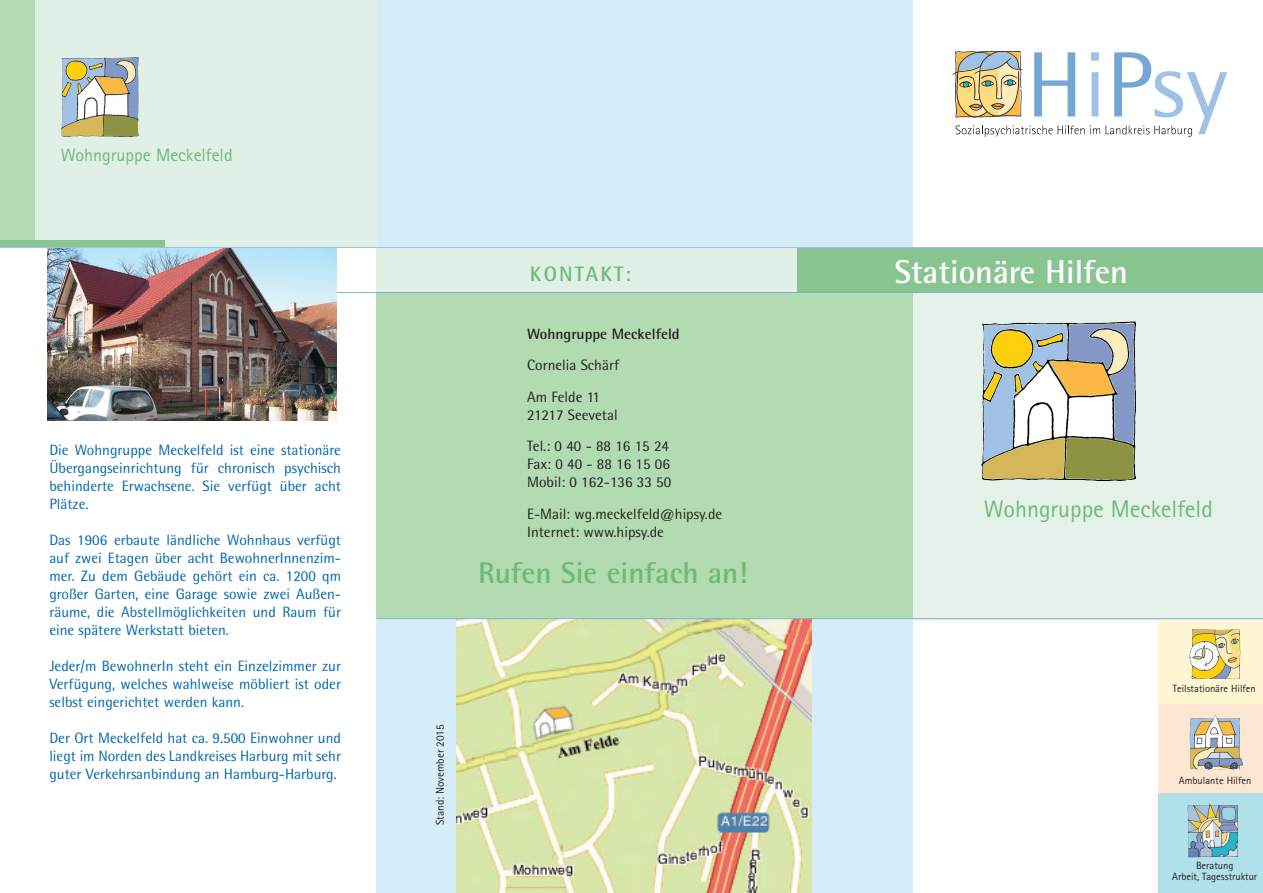
<style>
.page{position:relative;width:1263px;height:893px;background:#fff}
.page>*{position:absolute;margin:0;border:0;box-sizing:border-box;transform-origin:0 0}
.t1{font:700 33px "Rotis Semi Sans";color:#fff}
.t2{font:700 30px "Rotis Semi Sans";color:#6dba79}
.t3{font:24px "Rotis Sans Serif";color:#6dba79}
.t4{font:700 21px "Rotis Semi Sans";letter-spacing:.1em;color:#6dba79}
.t5{font:18px "Rotis Sans Serif";color:#6dba79}
.t6{font:15px/18px "Rotis Semi Sans";color:#0067aa;text-align:justify}
.t7{font:15px/31.5px "Rotis Semi Sans";color:#231f20}
.t8{font:700 15px "Rotis Semi Sans";color:#231f20}
.t9{font:11.25px "Rotis Sans Serif";color:#231f20}
.t10{font:10.5px/10.5px "Rotis Sans Serif";color:#231f20;text-align:center}
</style>
<div class="page">
<div style="left:376px;top:0;width:537px;height:893px;background:#d6ecf9"></div>
<div style="left:377px;top:291px;width:886px;height:328px;background:#e4f2e9"></div>
<div style="left:0;top:0;width:376px;height:247px;background:#e0f0e6"></div>
<div style="left:377px;top:292px;width:536px;height:327px;background:#b3dbb1"></div>
<div style="left:0;top:0;width:35px;height:241px;background:#b3dbb1"></div>
<img style="left:456px;top:619px;width:356px;height:274px">
<div style="left:797px;top:247px;width:466px;height:46px;background:#89c591"></div>
<div style="left:0;top:241px;width:164px;height:6px;background:#89c591"></div>
<div style="left:376px;top:248px;width:421px;height:44px;background:#e0f0e6"></div>
<img style="left:48px;top:248px;width:289px;height:173px">
<img style="left:981px;top:321px;width:155px;height:160px">
<img style="left:61px;top:57px;width:78px;height:80px">
<div style="left:1159px;top:792px;width:104px;height:101px;background:#b0e0e9"></div>
<div style="left:1159px;top:699px;width:104px;height:94px;background:#fee6d3"></div>
<div style="left:1159px;top:618px;width:104px;height:86px;background:#fef5d2"></div>
<img style="left:1189px;top:715px;width:54px;height:55px">
<img style="left:1189px;top:629px;width:51px;height:50px">
<img style="left:1187px;top:803px;width:51px;height:54px">
<hr style="left:337px;top:292px;width:926px;height:1px;background:#80b4dc">
<hr style="left:376px;top:618px;width:887px;height:1px;background:#80b4dc">
<hr style="left:0;top:247px;width:1263px;height:1px;background:#9ec1e6">
<img style="left:952px;top:51px;width:21px;height:67px">
<svg style="left:956px;top:52px;width:128px;height:85px"></svg>
<svg style="left:1090px;top:52px;width:137px;height:85px"></svg>
<img style="left:973px;top:51px;width:54px;height:69px">
<p class="t5" style="left:61px;top:144px;width:173px">Wohngruppe Meckelfeld</p>
<p class="t6" style="left:49px;top:441px;width:293px">Die Wohngruppe Meckelfeld ist eine stationäre Übergangseinrichtung für chronisch psychisch behinderte Erwachsene. Sie verfügt über acht Plätze.</p>
<p class="t6" style="left:49px;top:531px;width:293px">Das 1906 erbaute ländliche Wohnhaus verfügt auf zwei Etagen über acht BewohnerInnenzim&shy;mer. Zu dem Gebäude gehört ein ca. 1200 qm großer Garten, eine Garage sowie zwei Außen&shy;räume, die Abstellmöglichkeiten und Raum für eine spätere Werkstatt bieten.</p>
<p class="t6" style="left:49px;top:657px;width:293px">Jeder/m BewohnerIn steht ein Einzelzimmer zur Verfügung, welches wahlweise möbliert ist oder selbst eingerichtet werden kann.</p>
<p class="t6" style="left:49px;top:729px;width:293px">Der Ort Meckelfeld hat ca. 9.500 Einwohner und liegt im Norden des Landkreises Harburg mit sehr guter Verkehrsanbindung an Hamburg-Harburg.</p>
<h3 class="t4" style="left:530px;top:261px;width:103px">KONTAKT:</h3>
<h1 class="t1" style="left:894px;top:252px;width:235px">Stationäre Hilfen</h1>
<p class="t8" style="left:527px;top:324px;width:154px">Wohngruppe Meckelfeld</p>
<p class="t7" style="left:527px;top:349px;width:94px">Cornelia Schärf<br>Am Felde 11</p>
<p class="t7" style="left:527px;top:399px;width:143px">21217 Seevetal<br>Tel.: 0 40 - 88 16 15 24</p>
<p class="t7" style="left:527px;top:455px;width:146px;line-height:18px">Fax: 0 40 - 88 16 15 06<br>Mobil: 0 162-136 33 50</p>
<p class="t7" style="left:527px;top:504px;width:197px;line-height:18px">E-Mail: wg.meckelfeld@hipsy.de<br>Internet: www.hipsy.de</p>
<h2 class="t2" style="left:478px;top:554px;width:271px">Rufen Sie einfach an!</h2>
<h3 class="t3" style="left:984px;top:495px;width:230px">Wohngruppe Meckelfeld</h3>
<p class="t9" style="left:433px;top:825px;width:102px;rotate:-90deg">Stand: November 2015</p>
<p class="t10" style="left:1173px;top:684px;width:84px">Teilstationäre Hilfen</p>
<p class="t10" style="left:1179px;top:775px;width:74px">Ambulante Hilfen</p>
<p class="t10" style="left:1172px;top:861px;width:87px">Beratung<br>Arbeit, Tagesstruktur</p>
</div>
